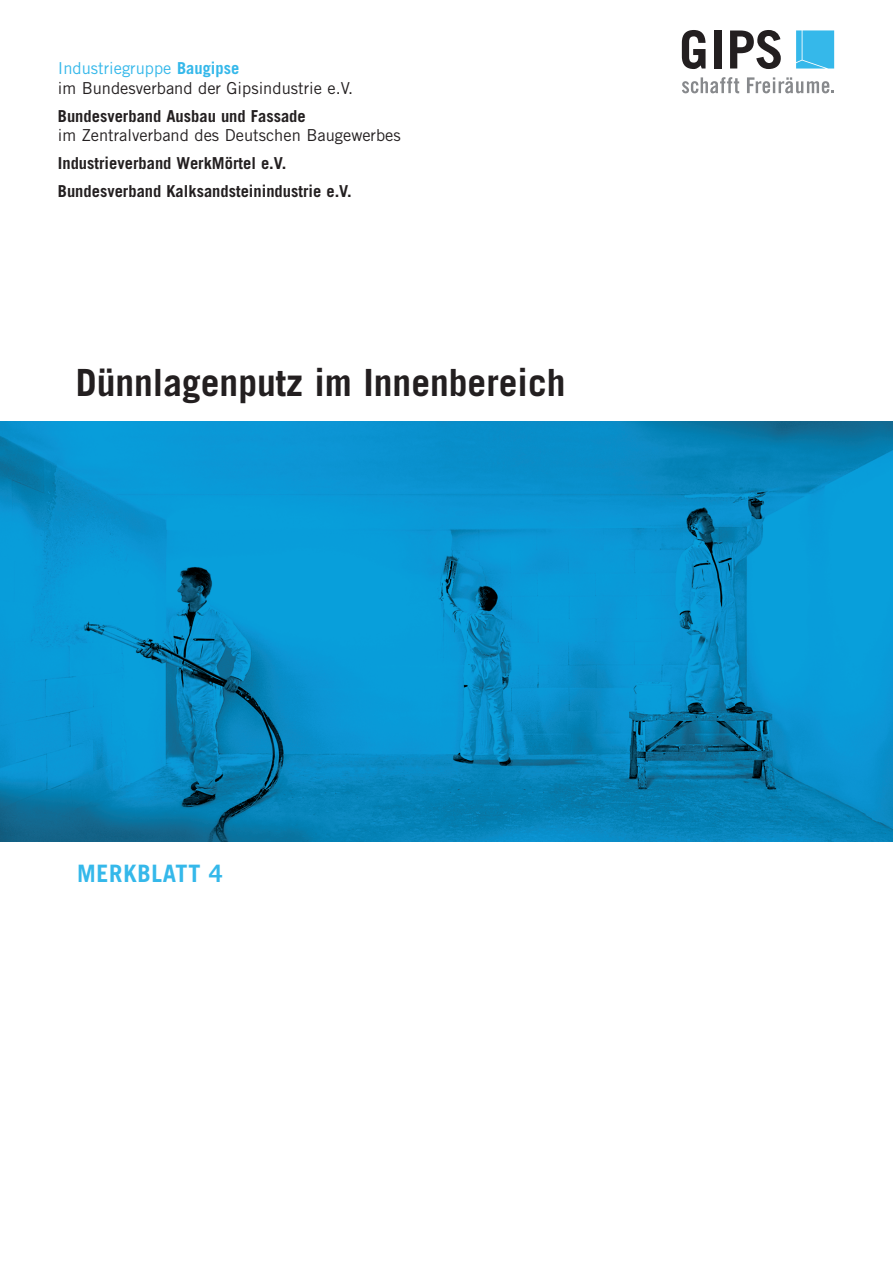
<style>
.page{position:relative;width:893px;height:1263px;background:#fff}
.page>*{position:absolute;margin:0;border:0;box-sizing:border-box;transform-origin:0 0}
.t1{font:700 37.5px "Trade Gothic";color:#231f20}
.t2{font:700 24px "Trade Gothic";letter-spacing:.03em;color:#35b8ea}
.t3{font:700 16.5px/28px "Trade Gothic";color:#231f20}
.t4{font:16.5px/19.5px "Trade Gothic";color:#231f20}
.s1{color:#35b8ea}
.s2{font-weight:700;color:#35b8ea}
</style>
<div class="page">
<img style="left:0;top:421px;width:893px;height:421px">
<svg style="left:682px;top:30px;width:23px;height:39px"></svg>
<div style="left:714px;top:31px;width:7px;height:38px;background:#231f20"></div>
<svg style="left:730px;top:30px;width:51px;height:39px"></svg>
<svg style="left:682px;top:77px;width:57px;height:16px"></svg>
<svg style="left:747px;top:77px;width:87px;height:16px"></svg>
<svg style="left:796px;top:30px;width:38px;height:39px"></svg>
<p class="t4" style="left:58px;top:59px;width:297px"><span class="s1">Industriegruppe</span> <span class="s2">baugipse<br></span>im Bundesverband der Gipsindustrie e.V.</p>
<p class="t3" style="left:58px;top:102px;width:249px">bundesverband ausbau und Fassade</p>
<p class="t4" style="left:58px;top:126px;width:344px">im Zentralverband des Deutschen Baugewerbes</p>
<p class="t3" style="left:58px;top:149px;width:295px">industrieverband werkmörtel e.V. bundesverband Kalksandsteinindustrie e.V.</p>
<h1 class="t1" style="left:76px;top:360px;width:491px">dünnlagenputz im innenbereich</h1>
<h2 class="t2" style="left:77px;top:859px;width:147px">merKblatt 4</h2>
</div>
